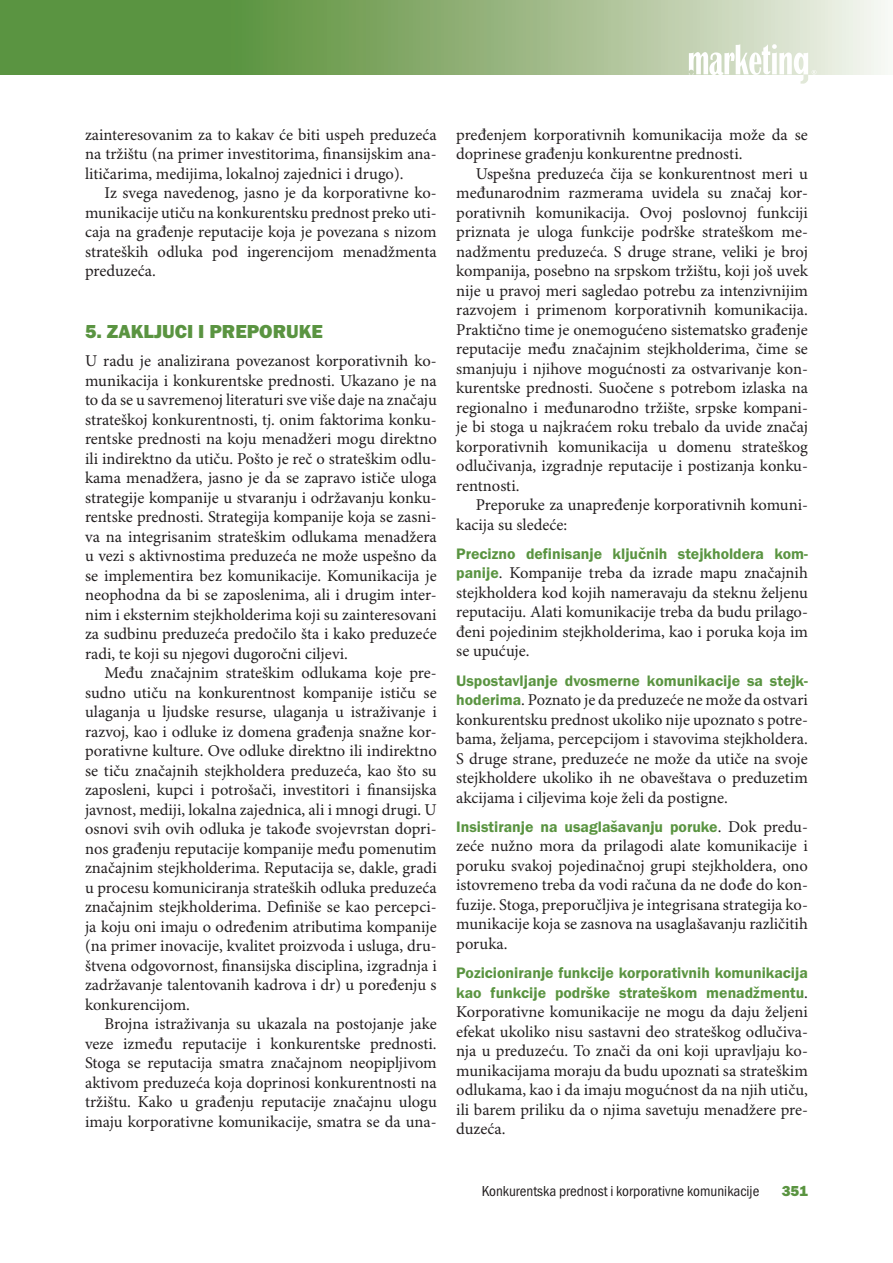
<style>
.page{position:relative;width:893px;height:1263px;background:#fff}
.page>*{position:absolute;margin:0;border:0;box-sizing:border-box;transform-origin:0 0}
.t1{font:19.5px "Franklin Got Itc TEE Heav";color:#5a9441}
.t2{font:16.5px/19.5px "Minion Pro";color:#231f20;text-align:justify}
.t3{font:600 15.75px/19.5px "Franklin Got Itc TEE";color:#5a9441}
.t4{font:condensed 15px "Franklin Got Itc TEE";color:#231f20}
.t5{font:15px "Franklin Got Itc TEE Heav";color:#5a9441}
.s1{font-family:"Franklin Got Itc TEE";font-weight:600;font-size:15.75px;color:#5a9441}
.s2{font-family:"Minion Pro";font-weight:400;font-size:16.5px;color:#231f20}
</style>
<div class="page">
<svg style="left:0;top:0;width:885px;height:74px;background:#8db176"></svg>
<svg style="left:689px;top:44px;width:127px;height:40px"></svg>
<p class="t2" style="left:85px;top:125px;width:353px">zainteresovanim za to kakav će biti uspeh preduzeća na tržištu (na primer investitorima, finansijskim ana&shy;litičarima, medijima, lokalnoj zajednici i drugo).</p>
<p class="t2" style="left:85px;top:184px;width:353px;text-indent:20px">Iz svega navedenog, jasno je da korporativne ko&shy;munikacije utiču na konkurentsku prednost preko uti&shy;caja na građenje reputacije koja je povezana s nizom strateških odluka pod ingerencijom menadžmenta preduzeća.</p>
<p class="t1" style="left:85px;top:320px;width:239px">5. ZAKLJUCI I PREPORUKE</p>
<p class="t2" style="left:85px;top:352px;width:353px">U radu je analizirana povezanost korporativnih ko&shy;munikacija i konkurentske prednosti. Ukazano je na to da se u savremenoj literaturi sve više daje na značaju strateškoj konkurentnosti, tj. onim faktorima konku&shy;rentske prednosti na koju menadžeri mogu direktno ili indirektno da utiču. Pošto je reč o strateškim odlu&shy;kama menadžera, jasno je da se zapravo ističe uloga strategije kompanije u stvaranju i održavanju konku&shy;rentske prednosti. Strategija kompanije koja se zasni&shy;va na integrisanim strateškim odlukama menadžera u vezi s aktivnostima preduzeća ne može uspešno da se implementira bez komunikacije. Komunikacija je neophodna da bi se zaposlenima, ali i drugim inter&shy;nim i eksternim stejkholderima koji su zainteresovani za sudbinu preduzeća predočilo šta i kako preduzeće radi, te koji su njegovi dugoročni ciljevi.</p>
<p class="t2" style="left:85px;top:664px;width:353px;text-indent:20px">Među značajnim strateškim odlukama koje pre&shy;sudno utiču na konkurentnost kompanije ističu se ulaganja u ljudske resurse, ulaganja u istraživanje i razvoj, kao i odluke iz domena građenja snažne kor&shy;porativne kulture. Ove odluke direktno ili indirektno se tiču značajnih stejkholdera preduzeća, kao što su zaposleni, kupci i potrošači, investitori i finansijska javnost, mediji, lokalna zajednica, ali i mnogi drugi. U osnovi svih ovih odluka je takođe svojevrstan dopri&shy;nos građenju reputacije kompanije među pomenutim značajnim stejkholderima. Reputacija se, dakle, gradi u procesu komuniciranja strateških odluka preduzeća značajnim stejkholderima. Definiše se kao percepci&shy;ja koju oni imaju o određenim atributima kompanije (na primer inovacije, kvalitet proizvoda i usluga, dru&shy;štvena odgovornost, finansijska disciplina, izgradnja i zadržavanje talentovanih kadrova i dr) u poređenju s konkurencijom.</p>
<p class="t2" style="left:85px;top:1015px;width:353px;text-indent:20px">Brojna istraživanja su ukazala na postojanje jake veze između reputacije i konkurentske prednosti.<br>Stoga se reputacija smatra značajnom neopipljivom aktivom preduzeća koja doprinosi konkurentnosti na tržištu. Kako u građenju reputacije značajnu ulogu imaju korporativne komunikacije, smatra se da una-</p>
<p class="t2" style="left:456px;top:125px;width:353px">pređenjem korporativnih komunikacija može da se doprinese građenju konkurentne prednosti.</p>
<p class="t2" style="left:456px;top:164px;width:353px;text-indent:20px">Uspešna preduzeća čija se konkurentnost meri u međunarodnim razmerama uvidela su značaj kor&shy;porativnih komunikacija. Ovoj poslovnoj funkciji priznata je uloga funkcije podrške strateškom me&shy;nadžmentu preduzeća. S druge strane, veliki je broj kompanija, posebno na srpskom tržištu, koji još uvek nije u pravoj meri sagledao potrebu za intenzivnijim razvojem i primenom korporativnih komunikacija.<br>Praktično time je onemogućeno sistematsko građenje reputacije među značajnim stejkholderima, čime se smanjuju i njihove mogućnosti za ostvarivanje kon&shy;kurentske prednosti. Suočene s potrebom izlaska na regionalno i međunarodno tržište, srpske kompani&shy;je bi stoga u najkraćem roku trebalo da uvide značaj korporativnih komunikacija u domenu strateškog odlučivanja, izgradnje reputacije i postizanja konku&shy;rentnosti.</p>
<p class="t2" style="left:456px;top:496px;width:353px;text-indent:20px">Preporuke za unapređenje korporativnih komuni&shy;kacija su sledeće:</p>
<p class="t3" style="left:456px;top:544px;width:353px">Precizno definisanje ključnih stejkholdera kom-</p>
<p class="t2" style="left:456px;top:564px;width:353px"><span class="s1">panije</span>. Kompanije treba da izrade mapu značajnih stejkholdera kod kojih nameravaju da steknu željenu reputaciju. Alati komunikacije treba da budu prilago&shy;đeni pojedinim stejkholderima, kao i poruka koja im se upućuje.</p>
<p class="t3" style="left:456px;top:671px;width:353px">Uspostavljanje dvosmerne komunikacije sa stejk-</p>
<p class="t2" style="left:456px;top:691px;width:353px"><span class="s1">hoderima</span>. Poznato je da preduzeće ne može da ostvari konkurentsku prednost ukoliko nije upoznato s potre&shy;bama, željama, percepcijom i stavovima stejkholdera.<br>S druge strane, preduzeće ne može da utiče na svoje stejkholdere ukoliko ih ne obaveštava o preduzetim akcijama i ciljevima koje želi da postigne.</p>
<p class="t3" style="left:456px;top:817px;width:353px">Insistiranje na usaglašavanju poruke<span class="s2">. Dok predu-</span></p>
<p class="t2" style="left:456px;top:837px;width:353px">zeće nužno mora da prilagodi alate komunikacije i poruku svakoj pojedinačnoj grupi stejkholdera, ono istovremeno treba da vodi računa da ne dođe do kon&shy;fuzije. Stoga, preporučljiva je integrisana strategija ko&shy;munikacije koja se zasnova na usaglašavanju različitih poruka.</p>
<p class="t3" style="left:456px;top:963px;width:353px">Pozicioniranje funkcije korporativnih komunikacija kao funkcije podrške strateškom menadžmentu<span class="s2">.</span></p>
<p class="t2" style="left:456px;top:1003px;width:353px">Korporativne komunikacije ne mogu da daju željeni efekat ukoliko nisu sastavni deo strateškog odlučiva&shy;nja u preduzeću. To znači da oni koji upravljaju ko&shy;munikacijama moraju da budu upoznati sa strateškim odlukama, kao i da imaju mogućnost da na njih utiču, ili barem priliku da o njima savetuju menadžere pre&shy;duzeća.</p>
<p class="t4" style="left:482px;top:1183px;width:279px">Konkurentska prednost i korporativne komunikacije</p>
<p class="t5" style="left:782px;top:1182px;width:28px">351</p>
</div>
